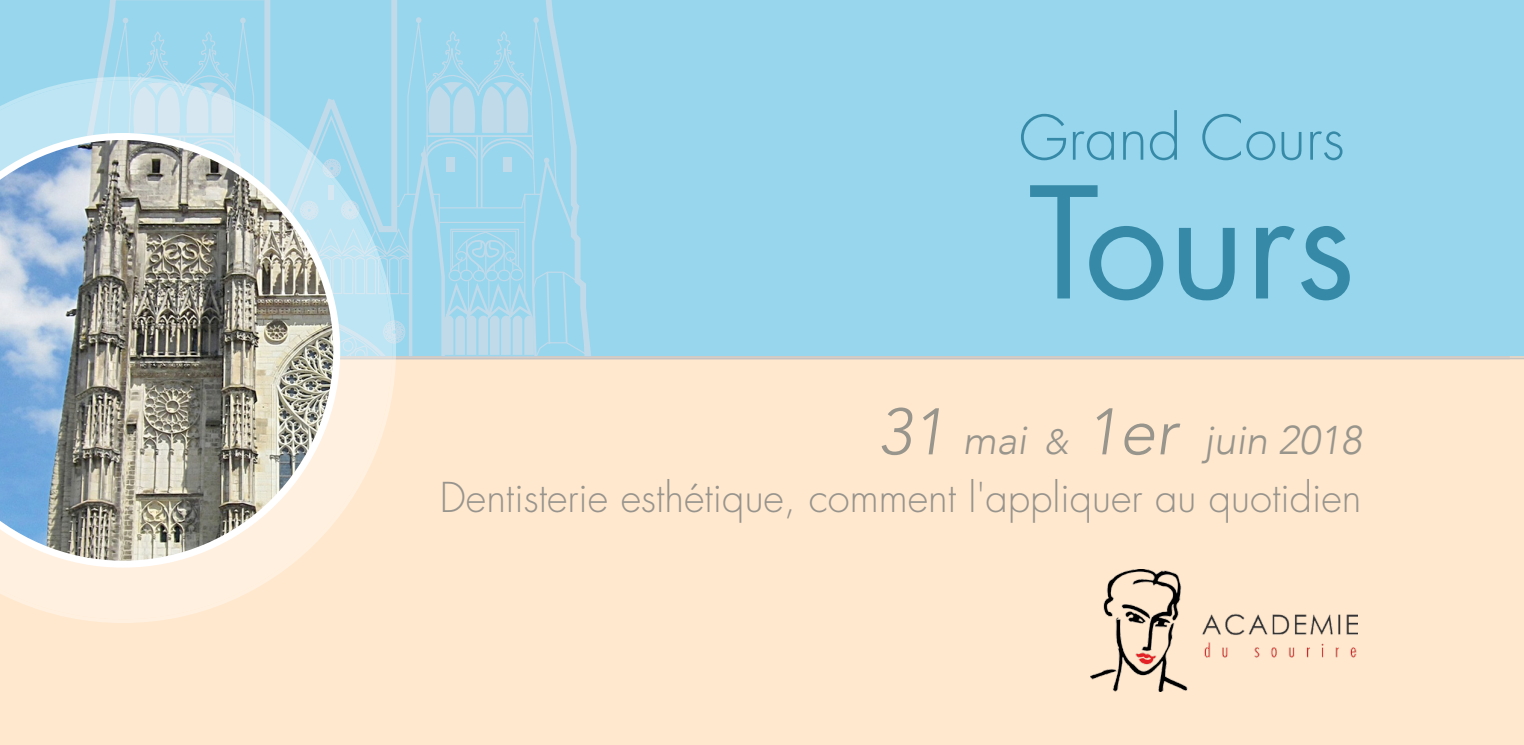
<style>
.page{position:relative;width:1524px;height:745px;background:#fff}
.page>*{position:absolute;margin:0;border:0;box-sizing:border-box;transform-origin:0 0}
.t1{font:150px "Futura";color:#368aa7}
.t2{font:300 60px "Futura";color:#368aa7}
.t3{font:300 40px "Futura";color:#97948d}
.t4{font:italic 300 40px "Avenir";color:#98958d}
.s1{font-size:65px}
.s2{font-size:35px}
</style>
<div class="page">
<div style="left:0;top:0;width:1524px;height:359px;background:#97d6ed"></div>
<div style="left:0;top:356px;width:1524px;height:388px;background:#ffe8ce"></div>
<img style="left:1090px;top:569px;width:267px;height:122px">
<svg style="left:97px;top:14px;width:494px;height:342px"></svg>
<hr style="left:0;top:358px;width:1524px;height:1px;background:#c4c2c2">
<hr style="left:0;top:356px;width:1524px;height:1px;background:#c4c2c2">
<svg style="left:64px;top:77px;width:332px;height:545px"></svg>
<svg style="left:0;top:83px;width:390px;height:533px"></svg>
<img style="left:0;top:133px;width:340px;height:434px">
<h2 class="t2" style="left:1019px;top:99px;width:327px">Grand Cours</h2>
<h1 class="t1" style="left:1028px;top:140px;width:328px">Tours</h1>
<p class="t4" style="left:878px;top:416px;width:485px"><span class="s1">31</span> mai <span class="s2">&amp;</span> <span class="s1">1er</span> juin 2018</p>
<p class="t3" style="left:440px;top:471px;width:923px">Dentisterie esthétique, comment l'appliquer au quotidien</p>
</div>
